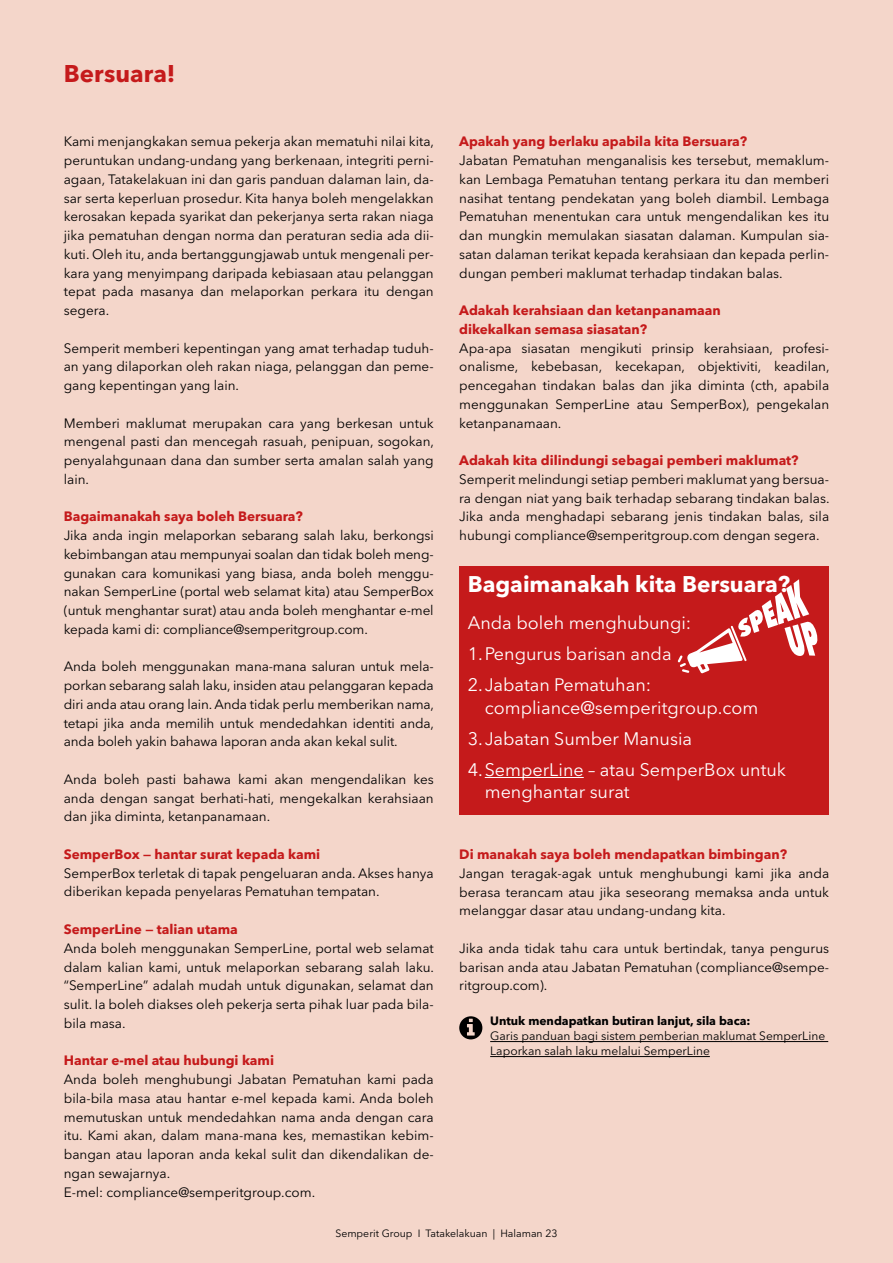
<style>
.page{position:relative;width:893px;height:1263px;background:#f4d6ca}
.page>*{position:absolute;margin:0;border:0;box-sizing:border-box;transform-origin:0 0}
.t1{font:700 24px "Avenir Next LT Pro";letter-spacing:.005em;color:#c51a1b}
.t2{font:700 22.5px "Avenir Next LT Pro";color:#fff}
.t3{font:18px/31px "Avenir Next LT Pro";color:#fff}
.t4{font:13.5px/18.8px "Avenir Next LT Pro";color:#000;text-align:justify}
.t5{font:700 13.5px/18.8px "Avenir Next LT Pro";color:#c51a1b}
.t6{font:12px/15px "Avenir Next LT Pro";color:#000}
.t7{font:700 12px "Avenir Next LT Pro";color:#000}
.t8{font:10.5px "Avenir Next LT Pro";color:#000}
</style>
<div class="page">
<hr style="left:490px;top:1041px;width:338px;height:1px;background:#000">
<hr style="left:490px;top:1056px;width:220px;height:1px;background:#000">
<svg style="left:459px;top:1016px;width:23px;height:23px"></svg>
<div style="left:459px;top:566px;width:370px;height:248px;background:#c51a1b"></div>
<hr style="left:485px;top:777px;width:99px;height:1px;background:#fff">
<svg style="left:678px;top:579px;width:140px;height:94px"></svg>
<h1 class="t1" style="left:64px;top:59px;width:113px">Bersuara!</h1>
<p class="t4" style="left:64px;top:132px;width:372px">Kami menjangkakan semua pekerja akan mematuhi nilai kita, peruntukan undang-undang yang berkenaan, integriti perni&shy;agaan, Tatakelakuan ini dan garis panduan dalaman lain, da&shy;sar serta keperluan prosedur. Kita hanya boleh mengelakkan kerosakan kepada syarikat dan pekerjanya serta rakan niaga jika pematuhan dengan norma dan peraturan sedia ada dii&shy;kuti. Oleh itu, anda bertanggungjawab untuk mengenali per&shy;kara yang menyimpang daripada kebiasaan atau pelanggan tepat pada masanya dan melaporkan perkara itu dengan segera.</p>
<p class="t4" style="left:64px;top:338px;width:371px">Semperit memberi kepentingan yang amat terhadap tuduh&shy;an yang dilaporkan oleh rakan niaga, pelanggan dan peme&shy;gang kepentingan yang lain.</p>
<p class="t4" style="left:64px;top:413px;width:372px">Memberi maklumat merupakan cara yang berkesan untuk mengenal pasti dan mencegah rasuah, penipuan, sogokan, penyalahgunaan dana dan sumber serta amalan salah yang lain.</p>
<p class="t5" style="left:64px;top:507px;width:241px">Bagaimanakah saya boleh Bersuara?</p>
<p class="t4" style="left:64px;top:526px;width:371px">Jika anda ingin melaporkan sebarang salah laku, berkongsi kebimbangan atau mempunyai soalan dan tidak boleh meng&shy;gunakan cara komunikasi yang biasa, anda boleh menggu&shy;nakan SemperLine (portal web selamat kita) atau SemperBox (untuk menghantar surat) atau anda boleh menghantar e-mel kepada kami di: compliance@semperitgroup.com.</p>
<p class="t4" style="left:64px;top:657px;width:372px">Anda boleh menggunakan mana-mana saluran untuk mela&shy;porkan sebarang salah laku, insiden atau pelanggaran kepada diri anda atau orang lain. Anda tidak perlu memberikan nama, tetapi jika anda memilih untuk mendedahkan identiti anda, anda boleh yakin bahawa laporan anda akan kekal sulit.</p>
<p class="t4" style="left:64px;top:770px;width:371px">Anda boleh pasti bahawa kami akan mengendalikan kes anda dengan sangat berhati-hati, mengekalkan kerahsiaan dan jika diminta, ketanpanamaan.</p>
<p class="t5" style="left:64px;top:845px;width:258px">SemperBox — hantar surat kepada kami</p>
<p class="t4" style="left:64px;top:863px;width:371px">SemperBox terletak di tapak pengeluaran anda. Akses hanya diberikan kepada penyelaras Pematuhan tempatan.</p>
<p class="t5" style="left:64px;top:920px;width:176px">SemperLine — talian utama</p>
<p class="t4" style="left:64px;top:938px;width:372px">Anda boleh menggunakan SemperLine, portal web selamat dalam kalian kami, untuk melaporkan sebarang salah laku. “SemperLine” adalah mudah untuk digunakan, selamat dan sulit. Ia boleh diakses oleh pekerja serta pihak luar pada bila&shy;bila masa.</p>
<p class="t5" style="left:64px;top:1051px;width:212px">Hantar e-mel atau hubungi kami</p>
<p class="t4" style="left:64px;top:1070px;width:371px;text-align:left">Anda boleh menghubungi Jabatan Pematuhan kami pada bila-bila masa atau hantar e-mel kepada kami. Anda boleh memutuskan untuk mendedahkan nama anda dengan cara itu. Kami akan, dalam mana-mana kes, memastikan kebim&shy;bangan atau laporan anda kekal sulit dan dikendalikan de&shy;ngan sewajarnya.<br>E-mel: compliance@semperitgroup.com.</p>
<p class="t5" style="left:459px;top:132px;width:289px">Apakah yang berlaku apabila kita Bersuara?</p>
<p class="t4" style="left:459px;top:151px;width:371px">Jabatan Pematuhan menganalisis kes tersebut, memaklum&shy;kan Lembaga Pematuhan tentang perkara itu dan memberi nasihat tentang pendekatan yang boleh diambil. Lembaga Pematuhan menentukan cara untuk mengendalikan kes itu dan mungkin memulakan siasatan dalaman. Kumpulan sia&shy;satan dalaman terikat kepada kerahsiaan dan kepada perlin&shy;dungan pemberi maklumat terhadap tindakan balas.</p>
<p class="t5" style="left:459px;top:301px;width:263px">Adakah kerahsiaan dan ketanpanamaan dikekalkan semasa siasatan?</p>
<p class="t4" style="left:459px;top:338px;width:372px">Apa-apa siasatan mengikuti prinsip kerahsiaan, profesi&shy;onalisme, kebebasan, kecekapan, objektiviti, keadilan, pencegahan tindakan balas dan jika diminta (cth, apabila menggunakan SemperLine atau SemperBox), pengekalan ketanpanamaan.</p>
<p class="t5" style="left:459px;top:451px;width:341px">Adakah kita dilindungi sebagai pemberi maklumat?</p>
<p class="t4" style="left:459px;top:470px;width:372px">Semperit melindungi setiap pemberi maklumat yang bersua&shy;ra dengan niat yang baik terhadap sebarang tindakan balas.<br>Jika anda menghadapi sebarang jenis tindakan balas, sila hubungi compliance@semperitgroup.com dengan segera.</p>
<h2 class="t2" style="left:468px;top:570px;width:324px">Bagaimanakah kita Bersuara?</h2>
<h3 class="t3" style="left:468px;top:607px;width:225px">Anda boleh menghubungi:<br>1.Pengurus barisan anda<br>2.Jabatan Pematuhan:</h3>
<h3 class="t3" style="left:468px;top:692px;width:320px;text-indent:17px">compliance@semperitgroup.com<br>3.Jabatan Sumber Manusia<br>4.SemperLine – atau SemperBox untuk</h3>
<h3 class="t3" style="left:485px;top:776px;width:146px">menghantar surat</h3>
<p class="t5" style="left:459px;top:845px;width:329px">Di manakah saya boleh mendapatkan bimbingan?</p>
<p class="t4" style="left:459px;top:864px;width:371px">Jangan teragak-agak untuk menghubungi kami jika anda berasa terancam atau jika seseorang memaksa anda untuk melanggar dasar atau undang-undang kita.</p>
<p class="t4" style="left:459px;top:939px;width:371px">Jika anda tidak tahu cara untuk bertindak, tanya pengurus barisan anda atau Jabatan Pematuhan (compliance@sempe&shy;ritgroup.com).</p>
<p class="t7" style="left:490px;top:1014px;width:262px">Untuk mendapatkan butiran lanjut, sila baca:</p>
<p class="t6" style="left:490px;top:1029px;width:337px">Garis panduan bagi sistem pemberian maklumat SemperLine<br>Laporkan salah laku melalui SemperLine</p>
<p class="t8" style="left:335px;top:1227px;width:224px">Semperit Group I Tatakelakuan | Halaman 23</p>
</div>
